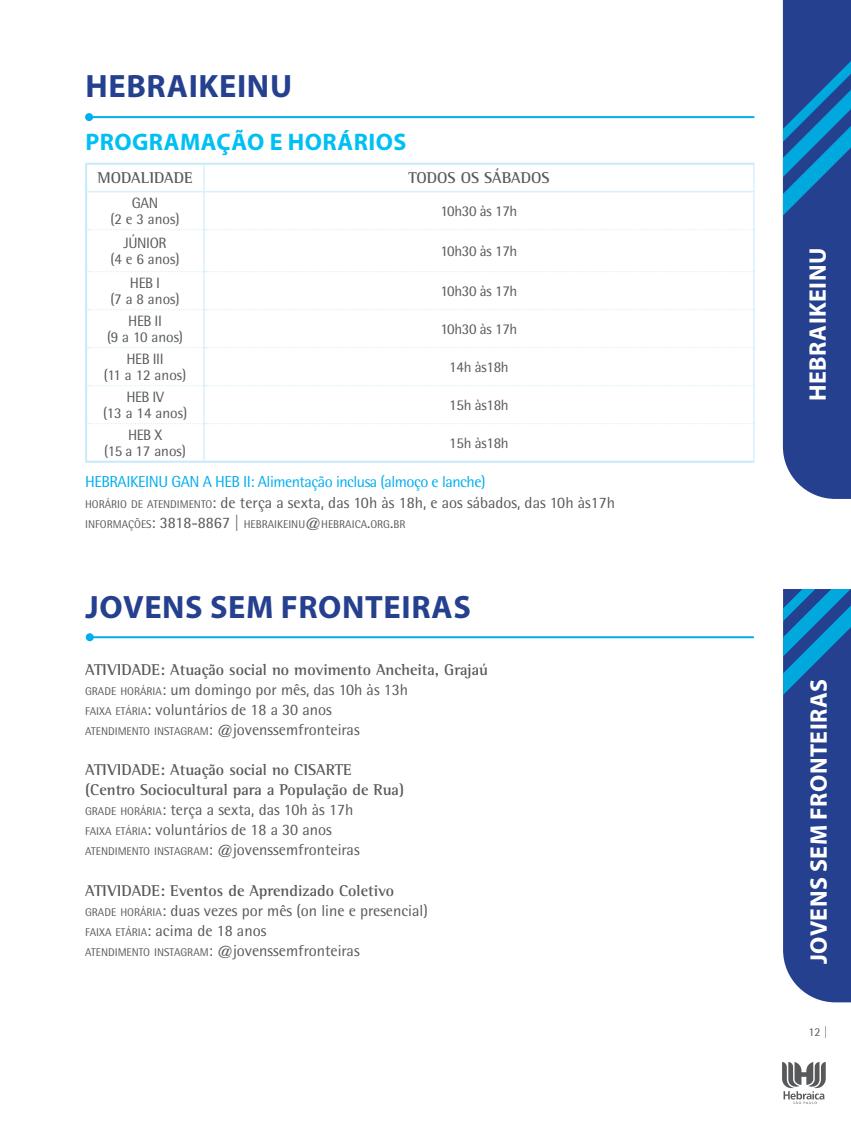
<style>
.page{position:relative;width:851px;height:1134px;background:#fff}
.page>*{position:absolute;margin:0;border:0;box-sizing:border-box;transform-origin:0 0}
.t1{font:700 32.4px "Myriad Pro";letter-spacing:.02em;color:#25408f}
.t2{font:700 24px "Myriad Pro";letter-spacing:.02em;color:#fff}
.t3{font:700 24px "Myriad Pro";letter-spacing:.02em;color:#00c0f3}
.t4{font:16px/20px "Rotis Semi Sans Std";color:#58595b}
.t5{font:700 16px/20px "Rotis Semi Serif Std";color:#58595b}
.t6{font:16px "Rotis Semi Sans Std";letter-spacing:-.03em;color:#00aeef}
.t7{font:15px/16px "Rotis Semi Sans Std";letter-spacing:-.02em;color:#58595b;text-align:center}
.t8{font:15px/16px "Rotis Semi Sans Std";color:#58595b;text-align:center}
.t9{font:12px "Rotis Semi Sans Std";color:#58595b}
.t10{font:11.2px "Rotis Semi Sans Std";color:#58595b}
.s1{font-size:11.2px}
.s2{font-style:inherit}
.s3{font-size:16px}
</style>
<div class="page">
<svg style="left:782px;top:1062px;width:43px;height:42px"></svg>
<svg style="left:782px;top:0;width:68px;height:499px;background:#30579e"></svg>
<hr style="left:89px;top:116px;width:665px;height:2px;background:#00aeef">
<div style="left:85px;top:113px;width:8px;height:8px;background:#00aeef;border-radius:50%"></div>
<hr style="left:85px;top:163px;width:119px;height:2px;background:#c7eafb">
<hr style="left:85px;top:165px;width:2px;height:27px;background:#c7eafb">
<hr style="left:204px;top:163px;width:550px;height:2px;background:#c7eafb">
<hr style="left:85px;top:192px;width:2px;height:38px;background:#c7eafb">
<hr style="left:85px;top:230px;width:2px;height:42px;background:#c7eafb">
<hr style="left:85px;top:272px;width:2px;height:38px;background:#c7eafb">
<hr style="left:85px;top:310px;width:2px;height:38px;background:#c7eafb">
<hr style="left:85px;top:348px;width:2px;height:38px;background:#c7eafb">
<hr style="left:85px;top:386px;width:2px;height:38px;background:#c7eafb">
<hr style="left:85px;top:424px;width:2px;height:37px;background:#c7eafb">
<hr style="left:85px;top:461px;width:119px;height:2px;background:#c7eafb">
<hr style="left:204px;top:461px;width:550px;height:2px;background:#c7eafb">
<svg style="left:753px;top:165px;width:1px;height:27px"></svg>
<hr style="left:753px;top:192px;width:1px;height:38px;background:#c7eafb">
<hr style="left:753px;top:230px;width:1px;height:42px;background:#c7eafb">
<hr style="left:753px;top:272px;width:1px;height:38px;background:#c7eafb">
<hr style="left:753px;top:310px;width:1px;height:38px;background:#c7eafb">
<hr style="left:753px;top:348px;width:1px;height:38px;background:#c7eafb">
<hr style="left:753px;top:386px;width:1px;height:38px;background:#c7eafb">
<hr style="left:753px;top:424px;width:1px;height:37px;background:#c7eafb">
<svg style="left:88px;top:229px;width:665px;height:1px"></svg>
<svg style="left:88px;top:271px;width:665px;height:1px"></svg>
<svg style="left:88px;top:309px;width:665px;height:1px"></svg>
<svg style="left:88px;top:347px;width:665px;height:1px"></svg>
<svg style="left:88px;top:423px;width:665px;height:1px"></svg>
<svg style="left:88px;top:385px;width:665px;height:1px"></svg>
<svg style="left:203px;top:165px;width:1px;height:26px"></svg>
<hr style="left:87px;top:191px;width:117px;height:1px;background:#c7eafb">
<hr style="left:204px;top:191px;width:549px;height:1px;background:#c7eafb">
<hr style="left:203px;top:192px;width:1px;height:38px;background:#c7eafb">
<hr style="left:203px;top:230px;width:1px;height:42px;background:#c7eafb">
<hr style="left:203px;top:272px;width:1px;height:38px;background:#c7eafb">
<hr style="left:203px;top:310px;width:1px;height:38px;background:#c7eafb">
<hr style="left:203px;top:348px;width:1px;height:38px;background:#c7eafb">
<hr style="left:203px;top:386px;width:1px;height:38px;background:#c7eafb">
<hr style="left:203px;top:424px;width:1px;height:37px;background:#c7eafb">
<svg style="left:783px;top:589px;width:67px;height:413px;background:#25509a"></svg>
<hr style="left:90px;top:636px;width:663px;height:2px;background:#00aeef">
<div style="left:86px;top:633px;width:8px;height:8px;background:#00aeef;border-radius:50%"></div>
<h1 class="t1" style="left:85px;top:65px;width:208px">HEBRAIKEINU</h1>
<h2 class="t3" style="left:85px;top:127px;width:322px">PROGRAMAÇÃO E HORÁRIOS</h2>
<p class="t5" style="left:97px;top:168px;width:97px">MODALIDADE</p>
<p class="t5" style="left:408px;top:168px;width:142px">TODOS OS SÁBADOS</p>
<p class="t7" style="left:111px;top:195px;width:70px">GAN<br>(2 e 3 anos)</p>
<p class="t7" style="left:440px;top:203px;width:78px">10h30 às 17h</p>
<p class="t7" style="left:111px;top:235px;width:70px">JÚNIOR<br>(4 e 6 anos)</p>
<p class="t7" style="left:440px;top:243px;width:78px">10h30 às 17h</p>
<p class="t7" style="left:110px;top:275px;width:71px">HEB I<br>(7 a 8 anos)</p>
<p class="t7" style="left:440px;top:283px;width:78px">10h30 às 17h</p>
<p class="t7" style="left:107px;top:313px;width:78px">HEB II<br>(9 a 10 anos)</p>
<p class="t7" style="left:440px;top:321px;width:78px">10h30 às 17h</p>
<p class="t7" style="left:104px;top:351px;width:84px">HEB III<br>(11 a 12 anos)</p>
<p class="t7" style="left:449px;top:359px;width:61px">14h às18h</p>
<p class="t8" style="left:103px;top:389px;width:86px">HEB IV<br>(13 a 14 anos)</p>
<p class="t7" style="left:449px;top:397px;width:61px">15h às18h</p>
<p class="t8" style="left:104px;top:427px;width:83px">HEB X<br>(15 a 17 anos)</p>
<p class="t7" style="left:449px;top:435px;width:61px">15h às18h</p>
<p class="t4" style="left:85px;top:492px;width:531px"><span class="s1">HORÁRIO DE ATENDIMENTO</span><span class="s2">:</span> de terça a sexta, das 10h às 18h, e aos sábados, das 10h às17h</p>
<p class="t10" style="left:85px;top:518px;width:322px">INFORMAÇÕES<span class="s3">: 3818-8867 |</span> HEBRAIKEINU<span class="s3">@</span>HEBRAICA<span class="s3">.</span>ORG<span class="s3">.</span>BR</p>
<p class="t6" style="left:85px;top:472px;width:402px">HEBRAIKEINU GAN A HEB II: Alimentação inclusa (almoço e lanche)</p>
<h1 class="t1" style="left:85px;top:585px;width:387px">JOVENS SEM FRONTEIRAS</h1>
<p class="t5" style="left:85px;top:660px;width:404px">ATIVIDADE: Atuação social no movimento Ancheita, Grajaú</p>
<p class="t4" style="left:85px;top:680px;width:324px"><span class="s1">GRADE HORÁRIA</span><span class="s2">:</span> um domingo por mês, das 10h às 13h<br><span class="s1">FAIXA ETÁRIA</span><span class="s2">:</span> voluntários de 18 a 30 anos</p>
<p class="t10" style="left:85px;top:725px;width:276px">ATENDIMENTO INSTAGRAM<span class="s3">:</span> <span class="s3">@jovenssemfronteiras</span></p>
<p class="t5" style="left:85px;top:760px;width:320px">ATIVIDADE: Atuação social no CISARTE (Centro Sociocultural para a População de Rua)</p>
<p class="t4" style="left:85px;top:800px;width:270px"><span class="s1">GRADE HORÁRIA</span><span class="s2">:</span> terça a sexta, das 10h às 17h<br><span class="s1">FAIXA ETÁRIA</span><span class="s2">:</span> voluntários de 18 a 30 anos</p>
<p class="t10" style="left:85px;top:845px;width:276px">ATENDIMENTO INSTAGRAM<span class="s3">:</span> <span class="s3">@jovenssemfronteiras</span></p>
<p class="t5" style="left:85px;top:880px;width:310px">ATIVIDADE: Eventos de Aprendizado Coletivo</p>
<p class="t4" style="left:85px;top:900px;width:344px"><span class="s1">GRADE HORÁRIA</span><span class="s2">:</span> duas vezes por mês (on line e presencial)<br><span class="s1">FAIXA ETÁRIA</span><span class="s2">:</span> acima de 18 anos</p>
<p class="t10" style="left:85px;top:945px;width:276px">ATENDIMENTO INSTAGRAM<span class="s3">:</span> <span class="s3">@jovenssemfronteiras</span></p>
<h2 class="t2" style="left:801px;top:401px;width:154px;rotate:-90deg">HEBRAIKEINU</h2>
<h2 class="t2" style="left:803px;top:964px;width:287px;rotate:-90deg">JOVENS SEM FRONTEIRAS</h2>
<p class="t9" style="left:808px;top:1025px;width:21px">12 |</p>
</div>
